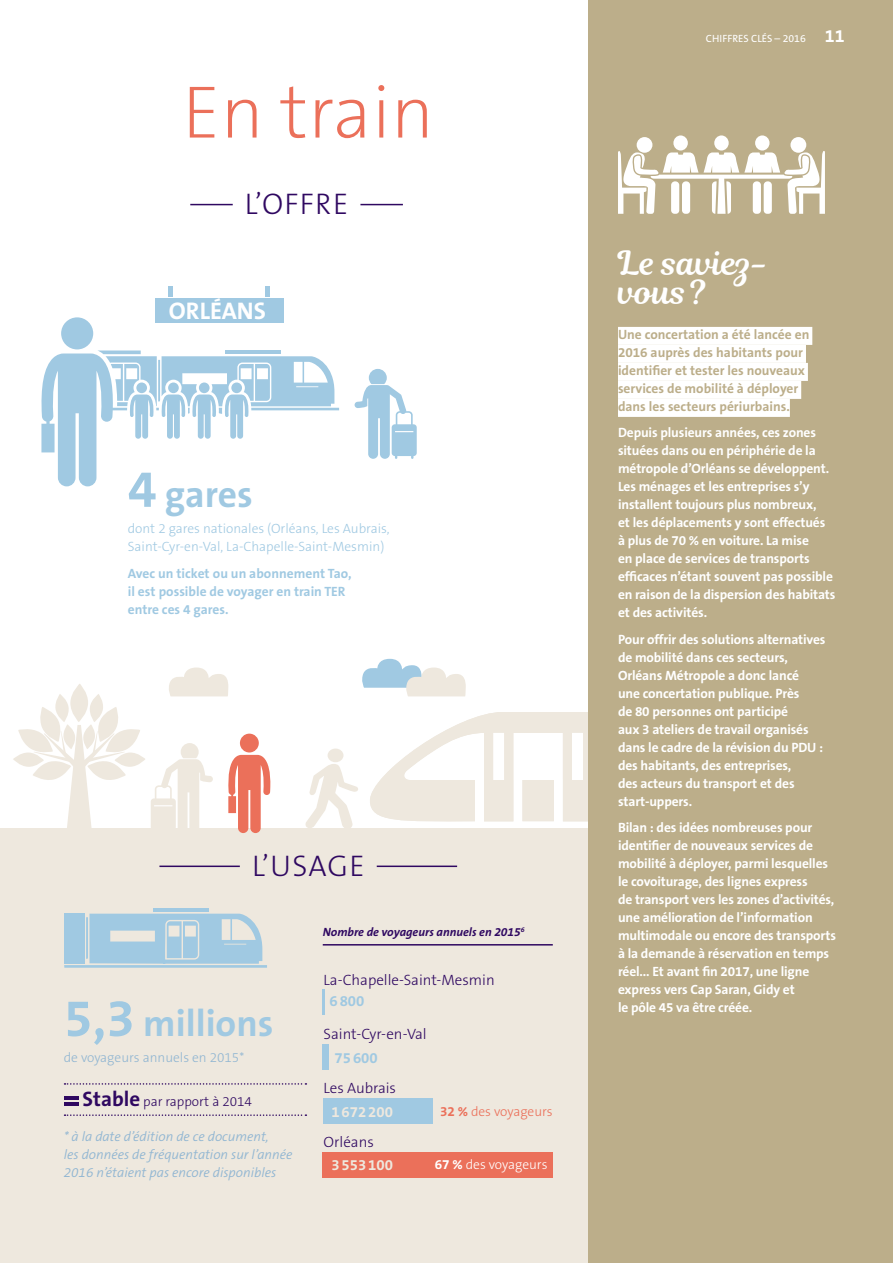
<style>
.page{position:relative;width:893px;height:1263px;background:#fff}
.page>*{position:absolute;margin:0;border:0;box-sizing:border-box;transform-origin:0 0}
.t1{font:200 75px "The Sans B2";color:#eb705a}
.t2{font:700 37.5px "The Sans B7";color:#a0c9e2}
.t3{font:33px/28.5px "Magnolia Script";color:#fff}
.t4{font:300 30px "The Sans B3";letter-spacing:.04em;color:#2f0861}
.t5{font:700 24.15px "The Sans B7";color:#fff}
.t6{font:300 15px "The Sans B3";color:#2f0861}
.t7{font:700 15px "The Sans B7";color:#eee8de}
.t8{font:700 15px "The Sans B7";color:#a0c9e2}
.t9{font:700 13.5px/18px "The Sans B7";letter-spacing:-.01em;color:#fff}
.t10{font:700 13.5px/18px "The Sans B7";color:#bcae8a}
.t11{font:italic 300 13.5px/18px "The Sans B4";color:#91b6d2}
.t12{font:300 13.5px/18px "The Sans B3";color:#a0c9e2}
.t13{font:700 13.5px/18px "The Sans B7";color:#a0c9e2}
.t14{font:300 13.5px "The Sans B3";color:#91b6d2}
.t15{font:300 13.5px "The Sans B3";color:#2f0861}
.t16{font:300 13.5px "The Sans B3";color:#fff}
.t17{font:300 13.5px "The Sans B3";color:#eb705a}
.t18{font:italic 700 12px "The Sans B7";color:#2f0861}
.t19{font:10.5px "The Sans B5 Plain";color:#fff}
.s1{font-size:52.5px}
.s2{font-family:"The Sans B7";font-weight:700;font-size:21px}
.s3{font-family:"The Sans B7";font-weight:700}
.s4{font-family:"The Sans B7";font-weight:700;font-size:18px}
</style>
<div class="page">
<svg style="left:370px;top:712px;width:218px;height:110px;fill:#eee8de"></svg>
<div style="left:0;top:828px;width:893px;height:435px;background:#eee8de"></div>
<div style="left:588px;top:0;width:305px;height:1263px;background:#bcae8a"></div>
<div style="left:618px;top:327px;width:194px;height:18px;background:#fff"></div>
<div style="left:618px;top:345px;width:188px;height:18px;background:#fff"></div>
<div style="left:618px;top:363px;width:190px;height:18px;background:#fff"></div>
<div style="left:618px;top:381px;width:183px;height:18px;background:#fff"></div>
<div style="left:618px;top:399px;width:172px;height:18px;background:#fff"></div>
<svg style="left:65px;top:1083px;width:241px;height:2px"></svg>
<svg style="left:65px;top:1114px;width:241px;height:2px"></svg>
<hr style="left:64px;top:1096px;width:14px;height:3px;background:#2f0861">
<hr style="left:64px;top:1102px;width:14px;height:4px;background:#2f0861">
<hr style="left:323px;top:944px;width:230px;height:1px;background:#2f0861">
<hr style="left:323px;top:989px;width:2px;height:25px;background:#a0c9e2">
<div style="left:323px;top:1045px;width:6px;height:25px;background:#a0c9e2"></div>
<div style="left:323px;top:1098px;width:110px;height:26px;background:#a0c9e2"></div>
<div style="left:323px;top:1152px;width:230px;height:26px;background:#eb705a"></div>
<hr style="left:159px;top:865px;width:298px;height:2px;background:#2f0861">
<div style="left:240px;top:863px;width:137px;height:15px;background:#eee8de"></div>
<hr style="left:190px;top:204px;width:213px;height:1px;background:#2f0861">
<div style="left:233px;top:201px;width:127px;height:15px;background:#fff"></div>
<div style="left:61px;top:317px;width:32px;height:32px;background:#a0c9e2;border-radius:50%"></div>
<div style="left:155px;top:298px;width:128px;height:24px;background:#a0c9e2"></div>
<div style="left:168px;top:286px;width:5px;height:10px;background:#a0c9e2"></div>
<div style="left:265px;top:286px;width:5px;height:10px;background:#a0c9e2"></div>
<svg style="left:41px;top:350px;width:298px;height:136px"></svg>
<div style="left:136px;top:382px;width:11px;height:11px;background:#a0c9e2;border-radius:50%"></div>
<div style="left:328px;top:748px;width:15px;height:14px;background:#eee8de;border-radius:50%"></div>
<svg style="left:305px;top:764px;width:53px;height:64px"></svg>
<div style="left:240px;top:734px;width:19px;height:18px;background:#eb705a;border-radius:50%"></div>
<svg style="left:228px;top:755px;width:43px;height:78px"></svg>
<svg style="left:151px;top:743px;width:62px;height:85px"></svg>
<svg style="left:354px;top:369px;width:63px;height:90px"></svg>
<svg style="left:13px;top:752px;width:31px;height:15px"></svg>
<svg style="left:70px;top:683px;width:18px;height:39px"></svg>
<svg style="left:115px;top:752px;width:30px;height:15px"></svg>
<svg style="left:18px;top:694px;width:122px;height:134px"></svg>
<hr style="left:153px;top:908px;width:56px;height:3px;background:#a0c9e2">
<svg style="left:64px;top:914px;width:203px;height:54px"></svg>
<div style="left:64px;top:914px;width:21px;height:50px;background:#a0c9e2"></div>
<svg style="left:362px;top:659px;width:104px;height:37px"></svg>
<svg style="left:169px;top:667px;width:59px;height:29px"></svg>
<div style="left:755px;top:135px;width:14px;height:16px;background:#fff;border-radius:50%"></div>
<div style="left:714px;top:135px;width:15px;height:16px;background:#fff;border-radius:50%"></div>
<div style="left:673px;top:135px;width:15px;height:16px;background:#fff;border-radius:50%"></div>
<div style="left:790px;top:137px;width:16px;height:16px;background:#fff;border-radius:50%"></div>
<div style="left:637px;top:137px;width:15px;height:16px;background:#fff;border-radius:50%"></div>
<svg style="left:618px;top:151px;width:207px;height:63px"></svg>
<h1 class="t1" style="left:182px;top:74px;width:253px">En train</h1>
<h3 class="t4" style="left:245px;top:188px;width:105px">L’OFFRE</h3>
<h3 class="t5" style="left:169px;top:298px;width:99px">ORLÉANS</h3>
<h2 class="t2" style="left:128px;top:474px;width:126px"><span class="s1">4</span> gares</h2>
<p class="t12" style="left:128px;top:521px;width:263px">dont 2 gares nationales (Orléans, Les Aubrais,<br>Saint-Cyr-en-Val, La-Chapelle-Saint-Mesmin)</p>
<p class="t13" style="left:128px;top:565px;width:225px">Avec un ticket ou un abonnement Tao, il est possible de voyager en train TER entre ces 4 gares.</p>
<h3 class="t4" style="left:252px;top:850px;width:114px">L’USAGE</h3>
<h2 class="t2" style="left:64px;top:1003px;width:211px"><span class="s1">5,3</span> millions</h2>
<p class="t14" style="left:64px;top:1051px;width:182px">de voyageurs annuels en 2015*</p>
<p class="t15" style="left:83px;top:1094px;width:171px"><span class="s2">Stable</span> par rapport à 2014</p>
<p class="t11" style="left:64px;top:1128px;width:230px">* à la date d’édition de ce document,<br>les données de fréquentation sur l’année<br>2016 n’étaient pas encore disponibles</p>
<p class="t18" style="left:323px;top:925px;width:203px">Nombre de voyageurs annuels en 2015<sup>6</sup></p>
<p class="t6" style="left:324px;top:972px;width:173px">La-Chapelle-Saint-Mesmin</p>
<p class="t6" style="left:324px;top:1026px;width:105px">Saint-Cyr-en-Val</p>
<p class="t6" style="left:324px;top:1080px;width:74px">Les Aubrais</p>
<p class="t8" style="left:330px;top:993px;width:36px">6800</p>
<p class="t8" style="left:335px;top:1049px;width:45px">75600</p>
<p class="t7" style="left:331px;top:1103px;width:63px">1672200</p>
<p class="t6" style="left:324px;top:1134px;width:52px">Orléans</p>
<p class="t17" style="left:440px;top:1104px;width:114px"><span class="s3">32 %</span> des voyageurs</p>
<p class="t7" style="left:331px;top:1157px;width:63px">3553100</p>
<p class="t16" style="left:435px;top:1158px;width:114px"><span class="s3">67 %</span> des voyageurs</p>
<p class="t19" style="left:706px;top:33px;width:140px">CHIFFRES CLÉS – 2016 <span class="s4">11</span></p>
<h3 class="t3" style="left:618px;top:249px;width:153px">Le saviez&shy;vous ?</h3>
<p class="t10" style="left:618px;top:326px;width:193px">Une concertation a été lancée en<br>2016 auprès des habitants pour identifier et tester les nouveaux services de mobilité à déployer dans les secteurs périurbains.</p>
<p class="t9" style="left:618px;top:425px;width:219px">Depuis plusieurs années, ces zones situées dans ou en périphérie de la métropole d’Orléans se développent.<br>Les ménages et les entreprises s’y installent toujours plus nombreux,<br>et les déplacements y sont effectués à plus de 70 % en voiture. La mise<br>en place de services de transports efficaces n’étant souvent pas possible en raison de la dispersion des habitats et des activités.</p>
<p class="t9" style="left:618px;top:631px;width:209px">Pour offrir des solutions alternatives de mobilité dans ces secteurs,<br>Orléans Métropole a donc lancé<br>une concertation publique. Près<br>de 80 personnes ont participé<br>aux 3 ateliers de travail organisés dans le cadre de la révision du PDU : des habitants, des entreprises,<br>des acteurs du transport et des start-uppers.</p>
<p class="t9" style="left:618px;top:819px;width:220px">Bilan : des idées nombreuses pour identifier de nouveaux services de mobilité à déployer, parmi lesquelles le covoiturage, des lignes express<br>de transport vers les zones d’activités, une amélioration de l’information multimodale ou encore des transports à la demande à réservation en temps réel... Et avant fin 2017, une ligne express vers Cap Saran, Gidy et<br>le pôle 45 va être créée.</p>
</div>
